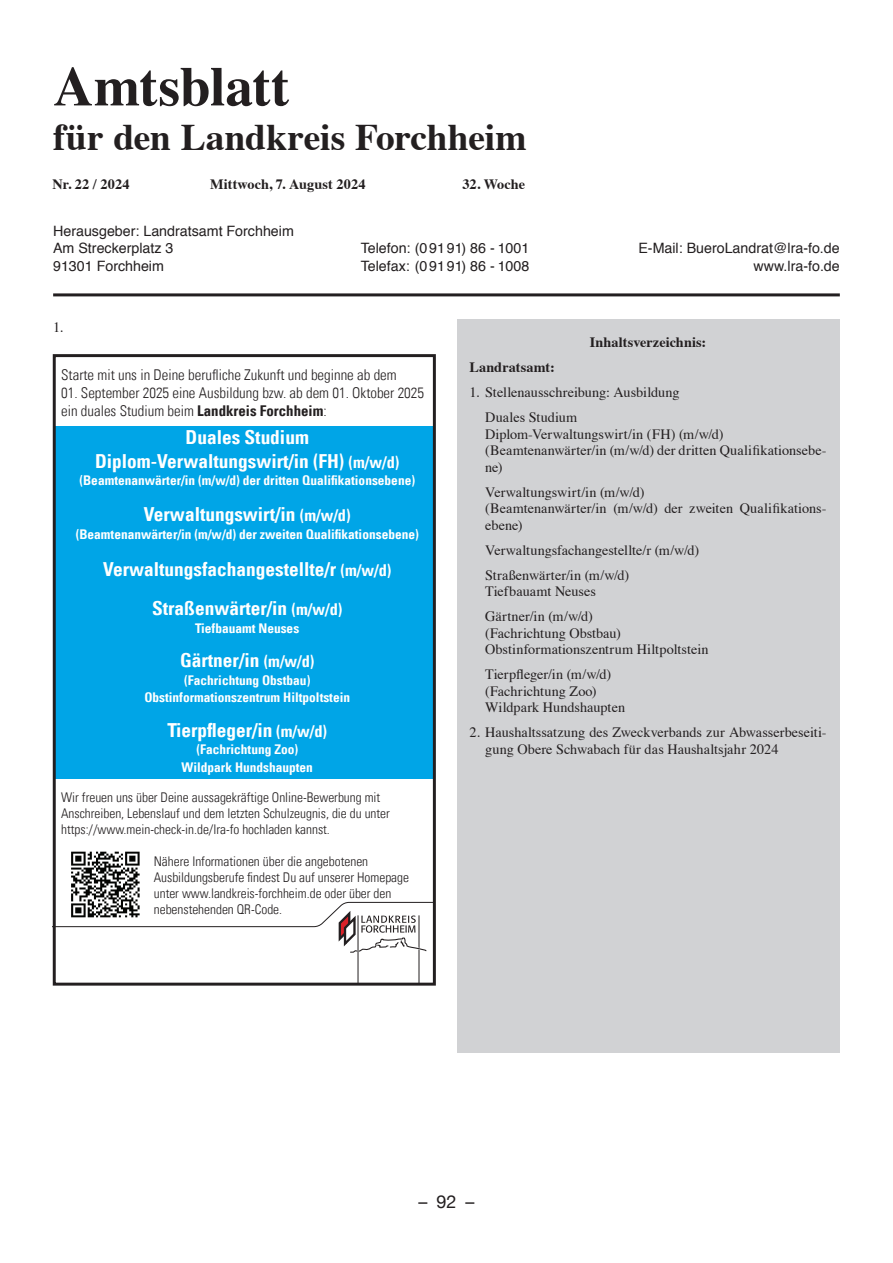
<style>
.page{position:relative;width:893px;height:1263px;background:#fff}
.page>*{position:absolute;margin:0;border:0;box-sizing:border-box;transform-origin:0 0}
.t1{font:700 55.5px "Times";letter-spacing:-.005em;color:#231f20}
.t2{font:700 37.5px "Times";letter-spacing:-.005em;color:#231f20}
.t3{font:700 condensed 19.35px/23.1px "Univers LT";color:#fff;text-align:center}
.t4{font:18px "Helvetica Neue";color:#231f20}
.t5{font:300 condensed 14.85px/17.9px "Univers LT";color:#231f20}
.t6{font:14.25px/16.5px "Times";color:#231f20}
.t7{font:14.25px/17.2px "Helvetica";color:#231f20}
.t8{font:700 14.25px "Times";letter-spacing:.005em;color:#231f20}
.t9{font:300 condensed 13.35px/16px "Univers LT";color:#231f20}
.t10{font:700 condensed 13.35px/17.9px "Univers LT";color:#fff;text-align:center}
.s1{font-weight:700}
.s2{font-size:16.35px}
</style>
<div class="page">
<hr style="left:53px;top:293px;width:787px;height:3px;background:#231f20">
<div style="left:457px;top:319px;width:382px;height:734px;background:#d1d2d4"></div>
<div style="left:55px;top:426px;width:378px;height:352px;background:#00a5e7"></div>
<div style="left:53px;top:354px;width:383px;height:632px;border:3px solid #231f20"></div>
<hr style="left:358px;top:916px;width:1px;height:68px;background:#231f20">
<hr style="left:419px;top:916px;width:1px;height:68px;background:#231f20">
<svg style="left:53px;top:902px;width:382px;height:52px"></svg>
<img style="left:61px;top:851px;width:89px;height:74px">
<h1 class="t1" style="left:53px;top:34px;width:238px">Amtsblatt</h1>
<h2 class="t2" style="left:53px;top:102px;width:475px">für den Landkreis Forchheim</h2>
<p class="t8" style="left:52px;top:171px;width:79px">Nr. 22 / 2024</p>
<p class="t8" style="left:210px;top:171px;width:157px">Mittwoch, 7. August 2024</p>
<p class="t8" style="left:462px;top:171px;width:64px">32. Woche</p>
<p class="t7" style="left:53px;top:223px;width:242px">Herausgeber: Landratsamt Forchheim<br>Am Streckerplatz 3</p>
<p class="t7" style="left:361px;top:240px;width:170px">Telefon: (09191) 86 - 1001</p>
<p class="t7" style="left:638px;top:240px;width:203px">E-Mail: BueroLandrat@lra-fo.de</p>
<p class="t7" style="left:53px;top:257px;width:112px">91301 Forchheim</p>
<p class="t7" style="left:361px;top:257px;width:170px">Telefax: (09191) 86 - 1008</p>
<p class="t7" style="left:753px;top:257px;width:88px">www.lra-fo.de</p>
<p class="t6" style="left:53px;top:318px;width:11px">1.</p>
<p class="t5" style="left:61px;top:366px;width:337px">Starte mit uns in Deine berufliche Zukunft und beginne ab dem</p>
<p class="t5" style="left:61px;top:384px;width:364px">01. September 2025 eine Ausbildung bzw. ab dem 01. Oktober 2025 ein duales Studium beim <span class="s1">Landkreis Forchheim</span>:</p>
<h3 class="t3" style="left:95px;top:426px;width:306px">Duales Studium<br>Diplom-Verwaltungswirt/in (FH) <span class="s2">(m/w/d)</span></h3>
<p class="t10" style="left:79px;top:472px;width:337px">(Beamtenanwärter/in (m/w/d) der dritten Qualifikationsebene)</p>
<h3 class="t3" style="left:144px;top:503px;width:208px">Verwaltungswirt/in <span class="s2">(m/w/d)</span></h3>
<p class="t10" style="left:76px;top:525px;width:345px">(Beamtenanwärter/in (m/w/d) der zweiten Qualifikationsebene)</p>
<h3 class="t3" style="left:103px;top:550px;width:290px;line-height:38.5px">Verwaltungsfachangestellte/r <span class="s2">(m/w/d)<br></span>Straßenwärter/in <span class="s2">(m/w/d)</span></h3>
<p class="t10" style="left:195px;top:619px;width:106px">Tiefbauamt Neuses</p>
<h3 class="t3" style="left:180px;top:648px;width:136px">Gärtner/in <span class="s2">(m/w/d)</span></h3>
<p class="t10" style="left:144px;top:671px;width:207px">(Fachrichtung Obstbau)<br>Obstinformationszentrum Hiltpoltstein</p>
<h3 class="t3" style="left:167px;top:718px;width:161px">Tierpfleger/in <span class="s2">(m/w/d)</span></h3>
<p class="t10" style="left:182px;top:741px;width:133px">(Fachrichtung Zoo)<br>Wildpark Hundshaupten</p>
<p class="t9" style="left:61px;top:789px;width:330px">Wir freuen uns über Deine aussagekräftige Online-Bewerbung mit<br>Anschreiben, Lebenslauf und dem letzten Schulzeugnis, die du unter https://www.mein-check-in.de/lra-fo hochladen kannst.</p>
<p class="t9" style="left:154px;top:853px;width:257px">Nähere Informationen über die angebotenen Ausbildungsberufe findest Du auf unserer Homepage unter www.landkreis-forchheim.de oder über den nebenstehenden QR-Code.</p>
<p class="t8" style="left:590px;top:329px;width:118px">Inhaltsverzeichnis:</p>
<p class="t8" style="left:469px;top:354px;width:87px">Landratsamt:</p>
<p class="t6" style="left:485px;top:379px;width:196px;line-height:25px;text-indent:-16px">1. Stellenausschreibung: Ausbildung<br>Duales Studium</p>
<p class="t6" style="left:485px;top:424px;width:343px">Diplom-Verwaltungswirt/in (FH) (m/w/d) (Beamtenanwärter/in (m/w/d) der dritten Qualifikationsebe&shy;ne)</p>
<p class="t6" style="left:485px;top:482px;width:343px">Verwaltungswirt/in (m/w/d)<br>(Beamtenanwärter/in (m/w/d) der zweiten Qualifikations&shy;ebene)</p>
<p class="t6" style="left:485px;top:536px;width:216px;line-height:25px">Verwaltungsfachangestellte/r (m/w/d)<br>Straßenwärter/in (m/w/d)</p>
<p class="t6" style="left:485px;top:578px;width:112px;line-height:25px">Tiefbauamt Neuses<br>Gärtner/in (m/w/d)</p>
<p class="t6" style="left:485px;top:623px;width:225px">(Fachrichtung Obstbau)<br>Obstinformationszentrum Hiltpoltstein</p>
<p class="t6" style="left:485px;top:665px;width:141px">Tierpfleger/in (m/w/d) (Fachrichtung Zoo)<br>Wildpark Hundshaupten</p>
<p class="t6" style="left:485px;top:723px;width:343px;text-indent:-16px">2. Haushaltssatzung des Zweckverbands zur Abwasserbeseiti&shy;gung Obere Schwabach für das Haushaltsjahr 2024</p>
<p class="t4" style="left:418px;top:1189px;width:58px">–92–</p>
</div>
